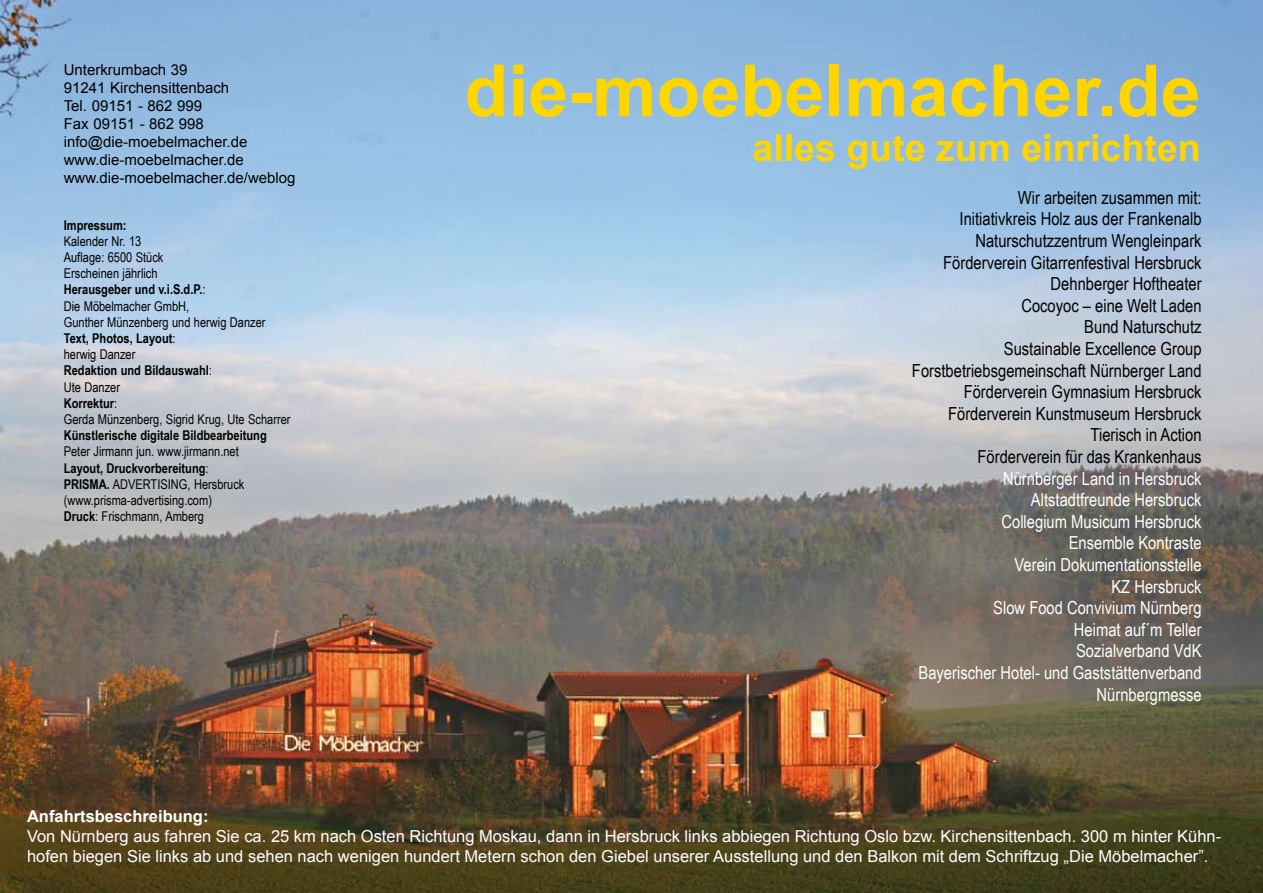
<style>
.page{position:relative;width:1263px;height:893px;background:#fff}
.page>*{position:absolute;margin:0;border:0;box-sizing:border-box;transform-origin:0 0}
.t1{font:700 72px "Arial";color:#ffd500}
.t2{font:700 37.5px "Arial";color:#ffd500}
.t3{font:18px/21.6px "Arial Narrow";color:#000;text-align:right}
.t4{font:18px/21.6px "Arial Narrow";color:#fff;text-align:right}
.t5{font:16.5px/19.8px "Arial";color:#fff}
.t6{font:700 16.5px "Arial";color:#fff}
.t7{font:15px/18px "Arial";color:#000}
.t8{font:13.5px/16.2px "Arial Narrow";color:#000}
.t9{font:700 13.5px "Arial Narrow";color:#000}
.s1{font-weight:700}
</style>
<div class="page">
<img style="left:0;top:0;width:1263px;height:893px">
<p class="t7" style="left:64px;top:60px;width:233px">Unterkrumbach 39<br>91241 Kirchensittenbach<br>Tel. 09151 - 862 999<br>Fax 09151 - 862 998 info@die-moebelmacher.de www.die-moebelmacher.de www.die-moebelmacher.de/weblog</p>
<p class="t9" style="left:64px;top:217px;width:64px">Impressum:</p>
<p class="t8" style="left:64px;top:233px;width:228px">Kalender Nr. 13<br>Auflage: 6500 Stück<br>Erscheinen jährlich<br><span class="s1">Herausgeber und v.i.S.d.P.</span>:<br>Die Möbelmacher GmbH,<br>Gunther Münzenberg und herwig Danzer<br><span class="s1">Text, Photos, Layout</span>:<br>herwig Danzer<br><span class="s1">Redaktion und Bildauswahl</span>:<br>Ute Danzer<br><span class="s1">Korrektur</span>:<br>Gerda Münzenberg, Sigrid Krug, Ute Scharrer</p>
<p class="t9" style="left:64px;top:427px;width:205px">Künstlerische digitale Bildbearbeitung</p>
<p class="t8" style="left:64px;top:443px;width:182px">Peter Jirmann jun. www.jirmann.net<br><span class="s1">Layout, Druckvorbereitung</span>:<br><span class="s1">PRISMA.</span> ADVERTISING, Hersbruck (www.prisma-advertising.com)<br><span class="s1">Druck</span>: Frischmann, Amberg</p>
<h1 class="t1" style="left:464px;top:50px;width:738px">die-moebelmacher.de</h1>
<h2 class="t2" style="left:752px;top:127px;width:450px">alles gute zum einrichten</h2>
<p class="t3" style="left:912px;top:187px;width:291px">Wir arbeiten zusammen mit:<br>Initiativkreis Holz aus der Frankenalb<br>Naturschutzzentrum Wengleinpark<br>Förderverein Gitarrenfestival Hersbruck<br>Dehnberger Hoftheater<br>Cocoyoc – eine Welt Laden<br>Bund Naturschutz<br>Sustainable Excellence Group<br>Forstbetriebsgemeinschaft Nürnberger Land<br>Förderverein Gymnasium Hersbruck<br>Förderverein Kunstmuseum Hersbruck<br>Tierisch in Action<br>Förderverein für das Krankenhaus</p>
<p class="t4" style="left:918px;top:467px;width:285px">Nürnberger Land in Hersbruck<br>Altstadtfreunde Hersbruck<br>Collegium Musicum Hersbruck<br>Ensemble Kontraste<br>Verein Dokumentationsstelle<br>KZ Hersbruck<br>Slow Food Convivium Nürnberg<br>Heimat auf´m Teller<br>Sozialverband VdK<br>Bayerischer Hotel- und Gaststättenverband<br>Nürnbergmesse</p>
<p class="t6" style="left:27px;top:807px;width:183px">Anfahrtsbeschreibung:</p>
<p class="t5" style="left:27px;top:826px;width:1196px">Von Nürnberg aus fahren Sie ca. 25 km nach Osten Richtung Moskau, dann in Hersbruck links abbiegen Richtung Oslo bzw. Kirchensittenbach. 300 m hinter Kühn&shy;hofen biegen Sie links ab und sehen nach wenigen hundert Metern schon den Giebel unserer Ausstellung und den Balkon mit dem Schriftzug „Die Möbelmacher”.</p>
</div>
